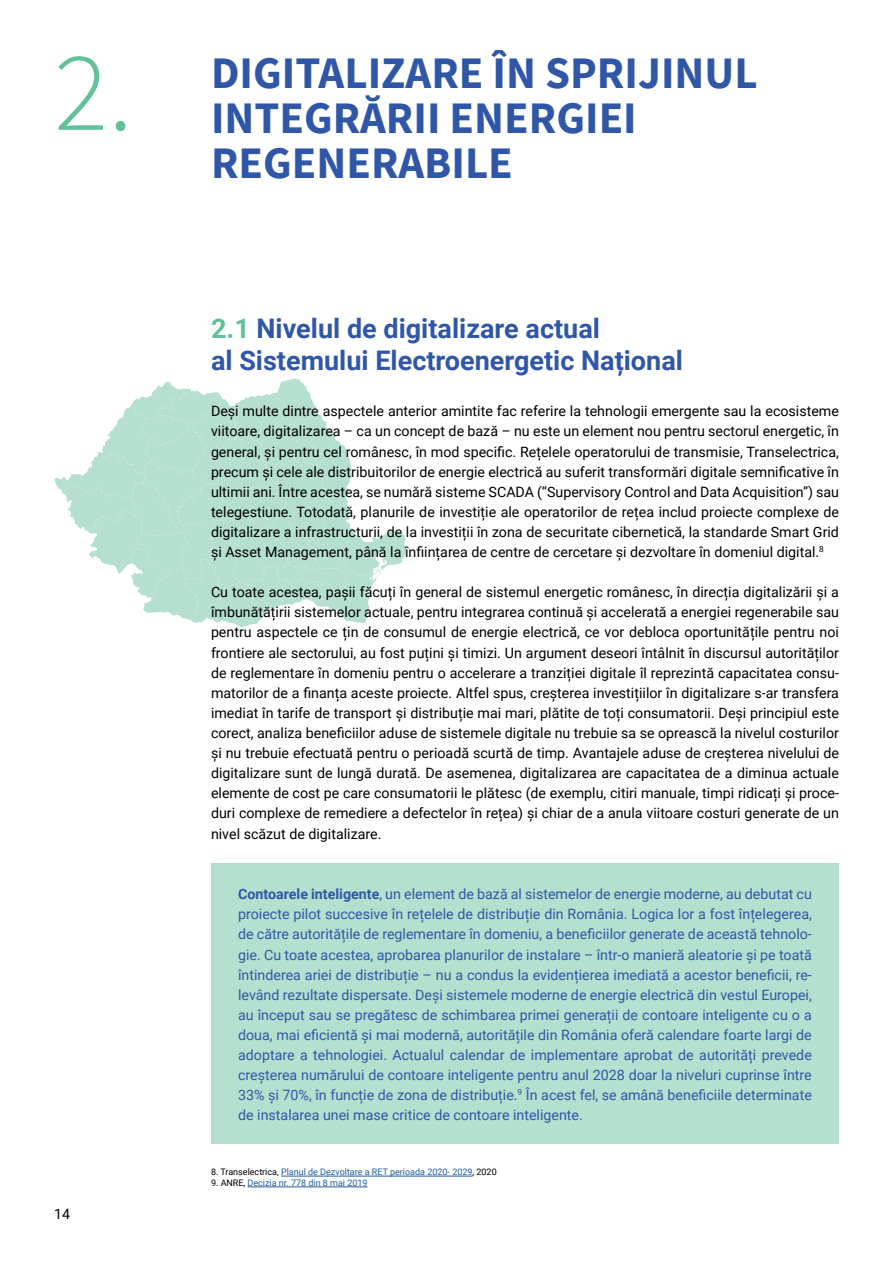
<style>
.page{position:relative;width:893px;height:1263px;background:#fff}
.page>*{position:absolute;margin:0;border:0;box-sizing:border-box;transform-origin:0 0}
.t1{font:300 113.1px "Source Sans Pro";color:#61c198}
.t2{font:700 45px/45px "Source Sans Pro";color:#3057a7}
.t3{font:700 27px/32.4px "Roboto";color:#3057a7}
.t4{font:14.25px/20.1px "Roboto";color:#000;text-align:justify}
.t5{font:14.25px/20.1px "Roboto";color:#3057a7;text-align:justify}
.t6{font:9px "Roboto";color:#215e9e}
.s1{color:#61c198}
.s2{font-weight:700}
.s3{color:#000}
</style>
<div class="page">
<svg style="left:54px;top:378px;width:352px;height:249px"></svg>
<hr style="left:281px;top:1176px;width:191px;height:1px;background:#215e9e">
<hr style="left:248px;top:1186px;width:120px;height:1px;background:#215e9e">
<div style="left:211px;top:863px;width:628px;height:281px;background:#b5dfce"></div>
<h1 class="t1" style="left:54px;top:23px;width:80px">2.</h1>
<p class="t4" style="left:54px;top:1203px;width:18px">14</p>
<h2 class="t2" style="left:211px;top:50px;width:548px">DIGITALIZARE ÎN SPRIJINUL<br>INTEGRĂRII ENERGIEI<br>REGENERABILE</h2>
<h3 class="t3" style="left:211px;top:311px;width:473px"><span class="s1">2.1</span> Nivelul de digitalizare actual<br>al Sistemului Electroenergetic Național</h3>
<p class="t4" style="left:211px;top:401px;width:629px">Deși multe dintre aspectele anterior amintite fac referire la tehnologii emergente sau la ecosisteme viitoare, digitalizarea – ca un concept de bază – nu este un element nou pentru sectorul energetic, în general, și pentru cel românesc, în mod specific. Rețelele operatorului de transmisie, Transelectrica, precum și cele ale distribuitorilor de energie electrică au suferit transformări digitale semnificative în ultimii ani. Între acestea, se numără sisteme SCADA (“Supervisory Control and Data Acquisition”) sau telegestiune. Totodată, planurile de investiție ale operatorilor de rețea includ proiecte complexe de digitalizare a infrastructurii, de la investiții în zona de securitate cibernetică, la standarde Smart Grid și Asset Management, până la înființarea de centre de cercetare și dezvoltare în domeniul digital.<sup>8</sup></p>
<p class="t4" style="left:211px;top:582px;width:629px">Cu toate acestea, pașii făcuți în general de sistemul energetic românesc, în direcția digitalizării și a îmbunătățirii sistemelor actuale, pentru integrarea continuă și accelerată a energiei regenerabile sau pentru aspectele ce țin de consumul de energie electrică, ce vor debloca oportunitățile pentru noi frontiere ale sectorului, au fost puțini și timizi. Un argument deseori întâlnit în discursul autorităților de reglementare în domeniu pentru o accelerare a tranziției digitale îl reprezintă capacitatea consu&shy;matorilor de a finanța aceste proiecte. Altfel spus, creșterea investițiilor în digitalizare s-ar transfera imediat în tarife de transport și distribuție mai mari, plătite de toți consumatorii. Deși principiul este corect, analiza beneficiilor aduse de sistemele digitale nu trebuie sa se oprească la nivelul costurilor și nu trebuie efectuată pentru o perioadă scurtă de timp. Avantajele aduse de creșterea nivelului de digitalizare sunt de lungă durată. De asemenea, digitalizarea are capacitatea de a diminua actuale elemente de cost pe care consumatorii le plătesc (de exemplu, citiri manuale, timpi ridicați și proce&shy;duri complexe de remediere a defectelor în rețea) și chiar de a anula viitoare costuri generate de un nivel scăzut de digitalizare.</p>
<p class="t5" style="left:238px;top:883px;width:575px"><span class="s2">Contoarele inteligente</span>, un element de bază al sistemelor de energie moderne, au debutat cu proiecte pilot succesive în rețelele de distribuție din România. Logica lor a fost înțelegerea, de către autoritățile de reglementare în domeniu, a beneficiilor generate de această tehnolo&shy;gie. Cu toate acestea, aprobarea planurilor de instalare – într-o manieră aleatorie și pe toată întinderea ariei de distribuție – nu a condus la evidențierea imediată a acestor beneficii, re&shy;levând rezultate dispersate. Deși sistemele moderne de energie electrică din vestul Europei, au început sau se pregătesc de schimbarea primei generații de contoare inteligente cu o a doua, mai eficientă și mai modernă, autoritățile din România oferă calendare foarte largi de adoptare a tehnologiei. Actualul calendar de implementare aprobat de autorități prevede creșterea numărului de contoare inteligente pentru anul 2028 doar la niveluri cuprinse între 33% și 70%, în funcție de zona de distribuție.<sup>9</sup> În acest fel, se amână beneficiile determinate de instalarea unei mase critice de contoare inteligente.</p>
<p class="t6" style="left:211px;top:1166px;width:287px"><span class="s3">8. Transelectrica,</span> Planul de Dezvoltare a RET perioada 2020- 2029<span class="s3">, 2020</span></p>
<p class="t6" style="left:211px;top:1177px;width:158px"><span class="s3">9. ANRE,</span> Decizia nr. 778 din 8 mai 2019</p>
</div>
